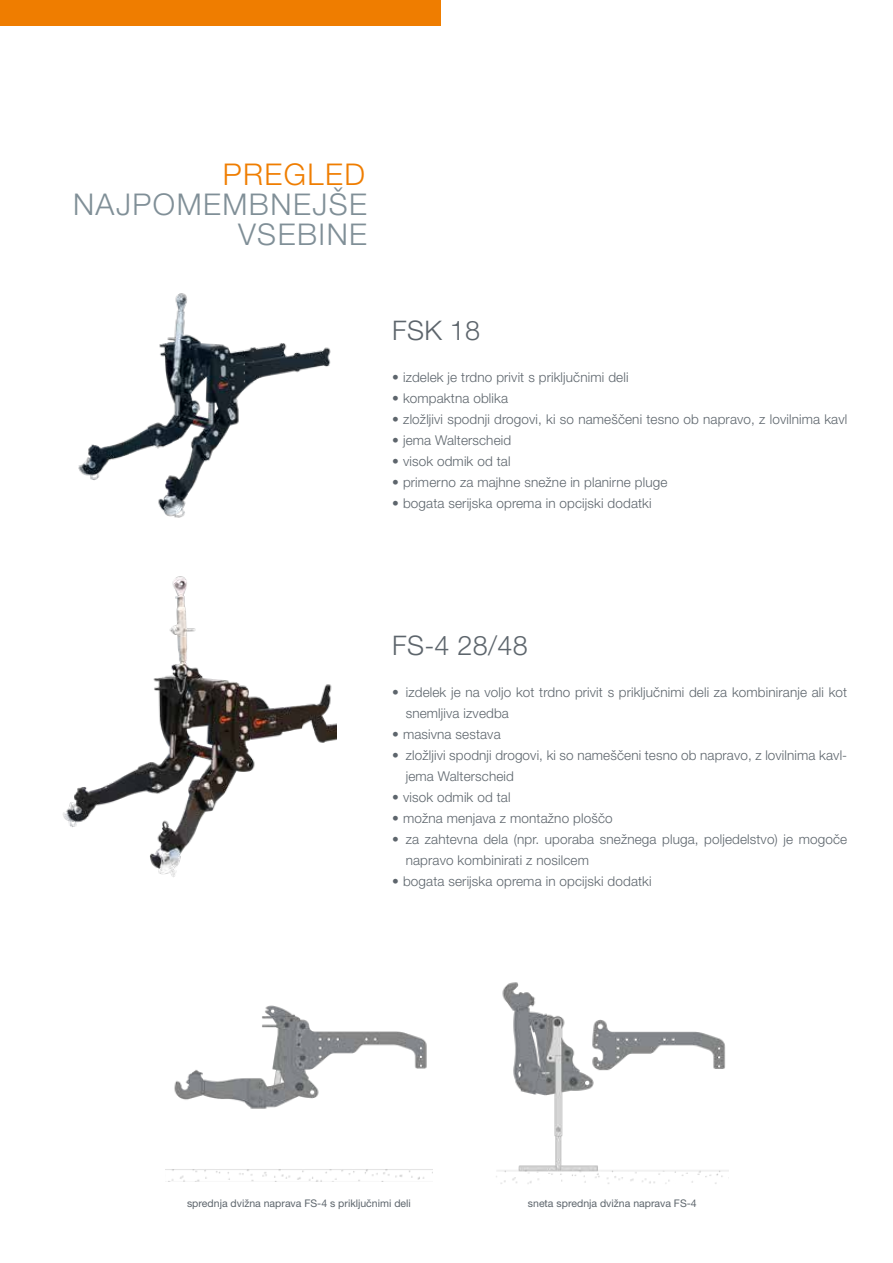
<style>
.page{position:relative;width:893px;height:1263px;background:#fff}
.page>*{position:absolute;margin:0;border:0;box-sizing:border-box;transform-origin:0 0}
.t1{font:300 30px/30px "Helvetica Neue LT Pro";letter-spacing:.05em;color:#808f97;text-align:right}
.t2{font:300 30px "Helvetica Neue LT Pro";letter-spacing:.05em;color:#ef7d00}
.t3{font:300 27px "Helvetica Neue LT Pro";letter-spacing:.01em;color:#5d656c}
.t4{font:300 13.5px/21px "Helvetica Neue LT Pro";letter-spacing:.01em;color:#5d656c}
.t5{font:10.5px "Helvetica Neue LT Pro";color:#5d656c}
</style>
<div class="page">
<div style="left:0;top:0;width:441px;height:26px;background:#ef7d00"></div>
<img style="left:78px;top:293px;width:253px;height:225px">
<img style="left:63px;top:576px;width:274px;height:301px">
<img style="left:496px;top:982px;width:233px;height:202px">
<img style="left:166px;top:1005px;width:266px;height:176px">
<h1 class="t2" style="left:223px;top:156px;width:144px">PREGLED</h1>
<h1 class="t1" style="left:73px;top:188px;width:296px">NAJPOMEMBNEJŠE<br>VSEBINE</h1>
<h2 class="t3" style="left:392px;top:313px;width:89px">FSK 18</h2>
<p class="t4" style="left:392px;top:366px;width:238px">• izdelek je trdno privit s priključnimi deli</p>
<p class="t4" style="left:392px;top:387px;width:117px">• kompaktna oblika</p>
<p class="t4" style="left:392px;top:408px;width:456px">• zložljivi spodnji drogovi, ki so nameščeni tesno ob napravo, z lovilnima kavl</p>
<p class="t4" style="left:392px;top:429px;width:120px">• jema Walterscheid</p>
<p class="t4" style="left:392px;top:450px;width:120px">• visok odmik od tal</p>
<p class="t4" style="left:392px;top:471px;width:277px">• primerno za majhne snežne in planirne pluge</p>
<p class="t4" style="left:392px;top:492px;width:261px">• bogata serijska oprema in opcijski dodatki</p>
<h2 class="t3" style="left:392px;top:628px;width:137px">FS-4 28/48</h2>
<p class="t4" style="left:406px;top:681px;width:443px;text-indent:-14px">• izdelek je na voljo kot trdno privit s priključnimi deli za kombiniranje ali kot snemljiva izvedba</p>
<p class="t4" style="left:392px;top:723px;width:110px">• masivna sestava</p>
<p class="t4" style="left:406px;top:744px;width:443px;text-indent:-14px">• zložljivi spodnji drogovi, ki so nameščeni tesno ob napravo, z lovilnima kavl&shy;jema Walterscheid</p>
<p class="t4" style="left:392px;top:786px;width:120px">• visok odmik od tal</p>
<p class="t4" style="left:392px;top:807px;width:222px">• možna menjava z montažno ploščo</p>
<p class="t4" style="left:406px;top:828px;width:443px;text-indent:-14px">• za zahtevna dela (npr. uporaba snežnega pluga, poljedelstvo) je mogoče napravo kombinirati z nosilcem</p>
<p class="t4" style="left:392px;top:870px;width:261px">• bogata serijska oprema in opcijski dodatki</p>
<p class="t5" style="left:187px;top:1196px;width:225px">sprednja dvižna naprava FS-4 s priključnimi deli</p>
<p class="t5" style="left:528px;top:1196px;width:170px">sneta sprednja dvižna naprava FS-4</p>
</div>
